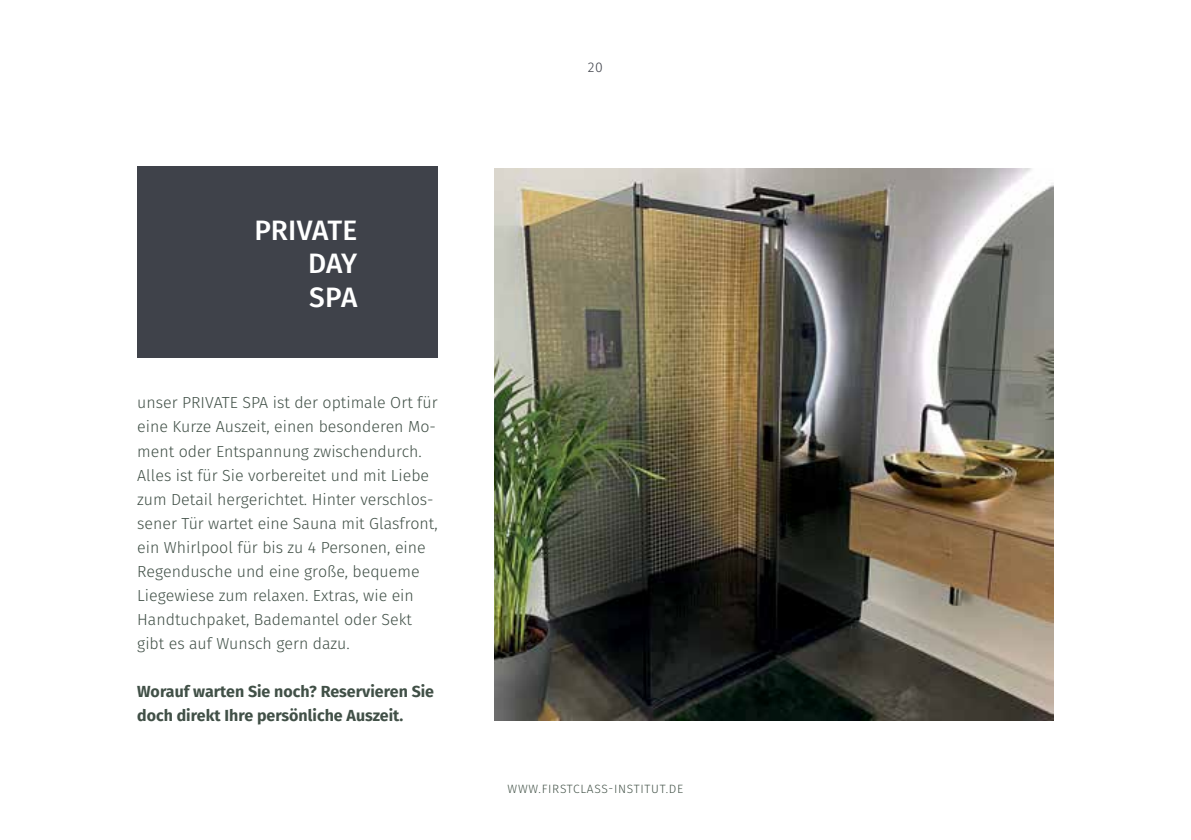
<style>
.page{position:relative;width:1191px;height:840px;background:#fff}
.page>*{position:absolute;margin:0;border:0;box-sizing:border-box;transform-origin:0 0}
.t1{font:500 28px/33.6px "Fira Sans";letter-spacing:-.005em;color:#fff;text-align:justify}
.t2{font:300 16px/24px "Fira Sans";color:#415047}
.t3{font:700 16px/24px "Fira Sans";color:#415047}
.t4{font:300 14px "Fira Sans";color:#3f424a}
.t5{font:300 12px "Fira Sans";letter-spacing:.06em;color:#46554b}
</style>
<div class="page">
<img style="left:494px;top:168px;width:559px;height:552px">
<div style="left:137px;top:166px;width:300px;height:192px;background:#3f424a"></div>
<h1 class="t1" style="left:308px;top:212px;width:51px;text-indent:-54px">PRIVATE DAY SPA</h1>
<p class="t2" style="left:137px;top:390px;width:302px">unser PRIVATE SPA ist der optimale Ort für eine Kurze Auszeit, einen besonderen Mo&shy;ment oder Entspannung zwischendurch.<br>Alles ist für Sie vorbereitet und mit Liebe zum Detail hergerichtet. Hinter verschlos&shy;sener Tür wartet eine Sauna mit Glasfront, ein Whirlpool für bis zu 4 Personen, eine Regendusche und eine große, bequeme Liegewiese zum relaxen. Extras, wie ein Handtuchpaket, Bademantel oder Sekt gibt es auf Wunsch gern dazu.</p>
<p class="t3" style="left:137px;top:677px;width:298px">Worauf warten Sie noch? Reservieren Sie doch direkt Ihre persönliche Auszeit.</p>
<p class="t4" style="left:588px;top:57px;width:17px">20</p>
<p class="t5" style="left:507px;top:779px;width:177px">WWW.FIRSTCLASS-INSTITUT.DE</p>
</div>
